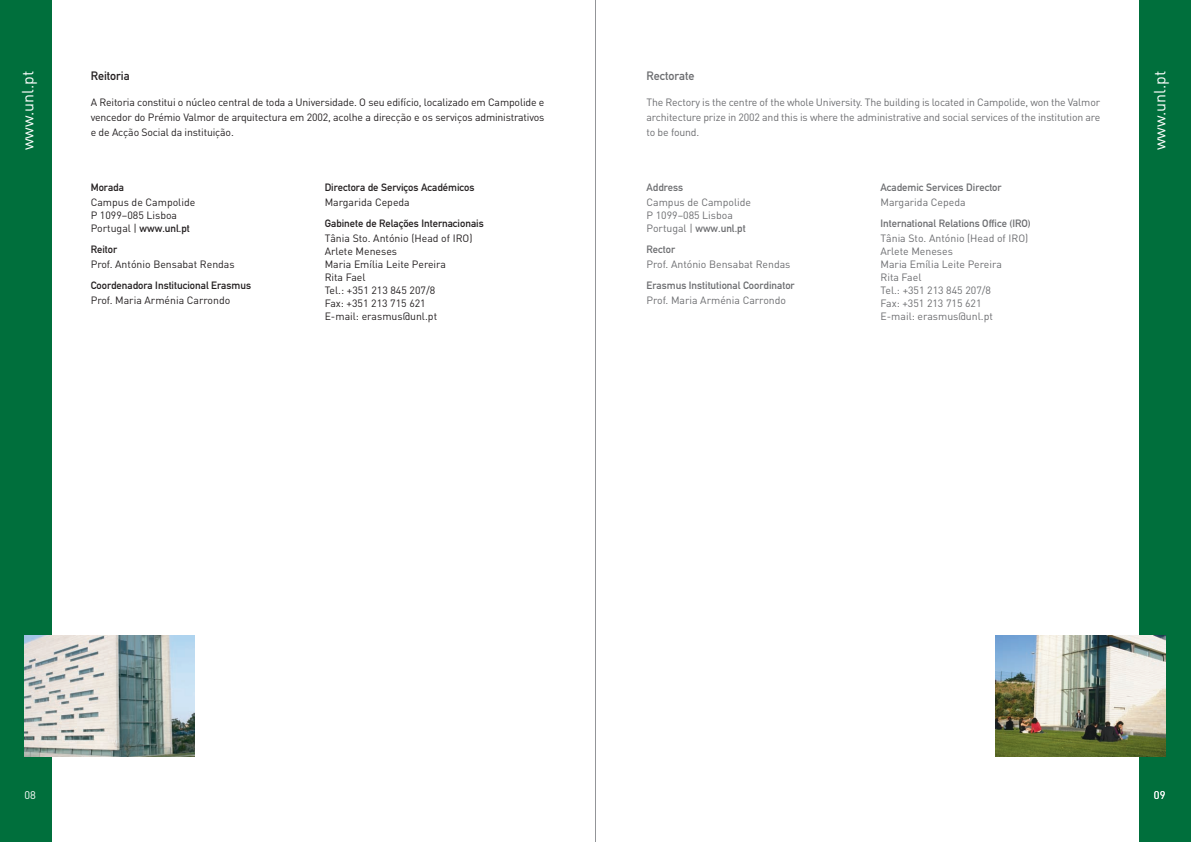
<style>
.page{position:relative;width:1191px;height:842px;background:#fff}
.page>*{position:absolute;margin:0;border:0;box-sizing:border-box;transform-origin:0 0}
.t1{font:16px "DIN";color:#fff}
.t2{font:500 12px "DIN";color:#6c6d70}
.t3{font:500 12px "DIN";color:#231f20}
.t4{font:11px "DIN";color:#fff}
.t5{font:10.5px/13px "DIN";color:#231f20}
.t6{font:10.5px/13px "DIN";color:#6c6d70}
.t7{font:500 10.5px "DIN";color:#231f20}
.t8{font:500 10.5px "DIN";color:#6c6d70}
.s1{font-weight:500}
</style>
<div class="page">
<div style="left:0;top:0;width:51px;height:842px;background:#006f3c"></div>
<div style="left:1140px;top:0;width:51px;height:842px;background:#006f3c"></div>
<hr style="left:595px;top:0;width:1px;height:842px;background:#939598">
<img style="left:995px;top:635px;width:170px;height:122px">
<img style="left:25px;top:635px;width:170px;height:122px">
<p class="t3" style="left:91px;top:69px;width:41px">Reitoria</p>
<p class="t5" style="left:91px;top:95px;width:455px;line-height:15px;text-align:justify">A Reitoria constitui o núcleo central de toda a Universidade. O seu edifício, localizado em Campolide e vencedor do Prémio Valmor de arquitectura em 2002, acolhe a direcção e os serviços administrativos e de Acção Social da instituição.</p>
<p class="t2" style="left:646px;top:69px;width:49px">Rectorate</p>
<p class="t6" style="left:646px;top:95px;width:455px;line-height:15px;text-align:justify">The Rectory is the centre of the whole University. The building is located in Campolide, won the Valmor architecture prize in 2002 and this is where the administrative and social services of the institution are to be found.</p>
<h1 class="t1" style="left:18px;top:150px;width:81px;rotate:-90deg">www.unl.pt</h1>
<h1 class="t1" style="left:1149px;top:150px;width:81px;rotate:-90deg">www.unl.pt</h1>
<p class="t7" style="left:91px;top:181px;width:35px">Morada</p>
<p class="t5" style="left:91px;top:195px;width:106px">Campus de Campolide<br>P 1099–085 Lisboa<br>Portugal | <span class="s1">www.unl.pt</span></p>
<p class="t7" style="left:91px;top:243px;width:28px">Reitor</p>
<p class="t5" style="left:91px;top:257px;width:145px">Prof. António Bensabat Rendas</p>
<p class="t7" style="left:91px;top:279px;width:162px">Coordenadora Institucional Erasmus</p>
<p class="t5" style="left:91px;top:293px;width:141px">Prof. Maria Arménia Carrondo</p>
<p class="t7" style="left:325px;top:181px;width:151px">Directora de Serviços Académicos</p>
<p class="t5" style="left:325px;top:195px;width:87px">Margarida Cepeda</p>
<p class="t7" style="left:325px;top:217px;width:161px">Gabinete de Relações Internacionais</p>
<p class="t5" style="left:325px;top:231px;width:149px">Tânia Sto. António (Head of IRO)<br>Arlete Meneses<br>Maria Emília Leite Pereira<br>Rita Fael<br>Tel.: +351 213 845 207/8<br>Fax: +351 213 715 621<br>E-mail: erasmus@unl.pt</p>
<p class="t8" style="left:646px;top:181px;width:38px">Address</p>
<p class="t6" style="left:646px;top:195px;width:106px">Campus de Campolide<br>P 1099–085 Lisboa<br>Portugal | <span class="s1">www.unl.pt</span></p>
<p class="t8" style="left:646px;top:243px;width:30px">Rector</p>
<p class="t6" style="left:646px;top:257px;width:145px">Prof. António Bensabat Rendas</p>
<p class="t8" style="left:646px;top:279px;width:150px">Erasmus Institutional Coordinator</p>
<p class="t6" style="left:646px;top:293px;width:141px">Prof. Maria Arménia Carrondo</p>
<p class="t8" style="left:880px;top:181px;width:123px">Academic Services Director</p>
<p class="t6" style="left:880px;top:195px;width:87px">Margarida Cepeda</p>
<p class="t8" style="left:880px;top:217px;width:152px">International Relations Office (IRO)</p>
<p class="t6" style="left:880px;top:231px;width:149px">Tânia Sto. António (Head of IRO)<br>Arlete Meneses<br>Maria Emília Leite Pereira<br>Rita Fael<br>Tel.: +351 213 845 207/8<br>Fax: +351 213 715 621<br>E-mail: erasmus@unl.pt</p>
<p class="t4" style="left:25px;top:789px;width:13px">08</p>
<p class="t4" style="left:1154px;top:789px;width:13px">09</p>
</div>
